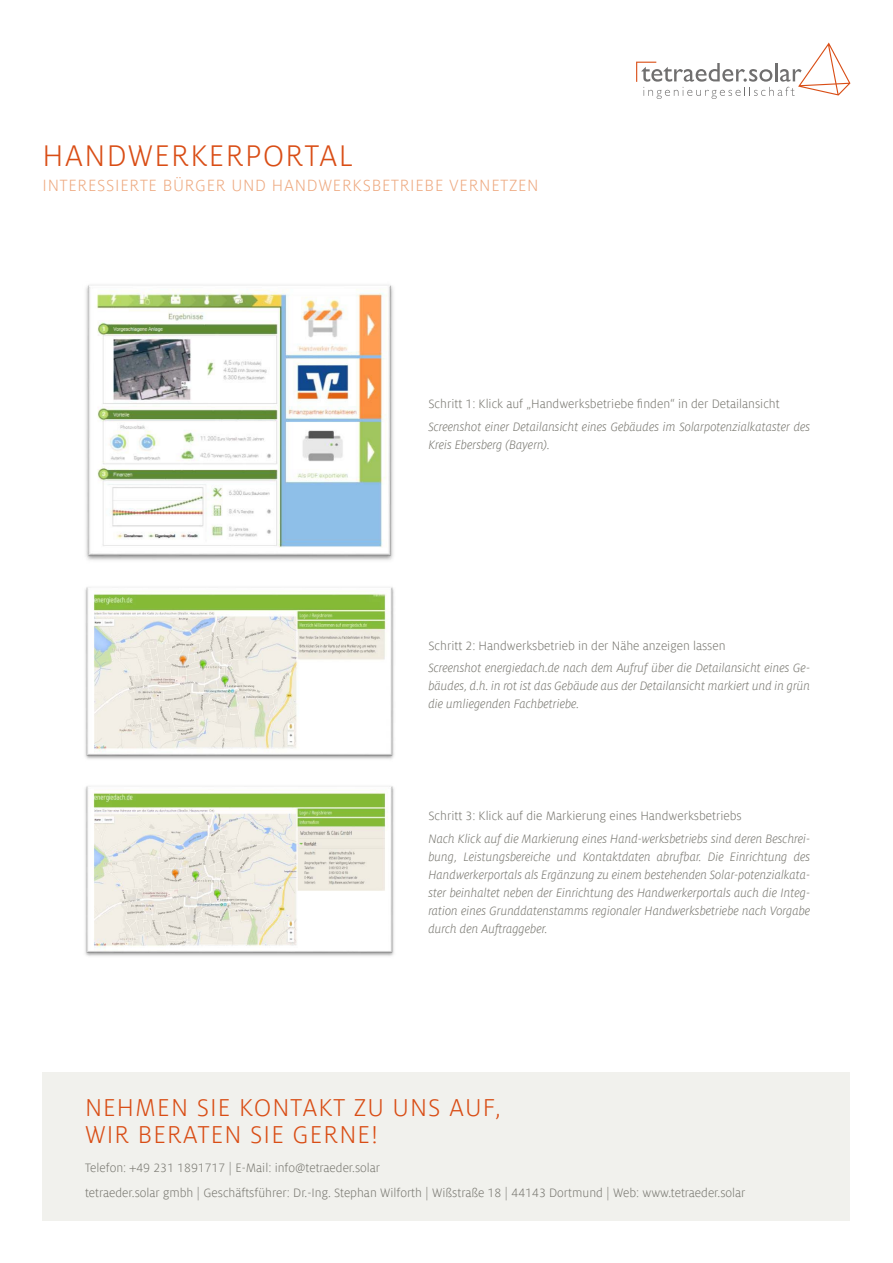
<style>
.page{position:relative;width:893px;height:1263px;background:#fff}
.page>*{position:absolute;margin:0;border:0;box-sizing:border-box;transform-origin:0 0}
.t1{font:300 33px "Milo Offc Pro";letter-spacing:.04em;color:#d94d15}
.t2{font:300 27px/27px "Milo Offc Pro";letter-spacing:.04em;color:#d94d15}
.t3{font:300 18px "Milo Offc Pro";letter-spacing:.04em;color:#eeab83}
.t4{font:italic 300 13.5px/18px "Milo Offc Pro";color:#7b7a73;text-align:justify}
.t5{font:300 13.5px/24.8px "Milo Offc Pro";color:#7b7a73}
</style>
<div class="page">
<svg style="left:636px;top:43px;width:214px;height:56px"></svg>
<div style="left:43px;top:1071px;width:807px;height:149px;background:#f1f1ed"></div>
<img style="left:86px;top:285px;width:307px;height:276px">
<img style="left:85px;top:587px;width:309px;height:172px">
<img style="left:85px;top:786px;width:309px;height:170px">
<h1 class="t1" style="left:43px;top:137px;width:312px">HANDWERKERPORTAL</h1>
<h3 class="t3" style="left:43px;top:176px;width:498px">INTERESSIERTE BÜRGER UND HANDWERKSBETRIEBE VERNETZEN</h3>
<p class="t5" style="left:428px;top:391px;width:353px">Schritt 1: Klick auf „Handwerksbetriebe finden“ in der Detailansicht</p>
<p class="t4" style="left:428px;top:418px;width:383px">Screenshot einer Detailansicht eines Gebäudes im Solarpotenzialkataster des<br>Kreis Ebersberg (Bayern).</p>
<p class="t5" style="left:428px;top:633px;width:299px">Schritt 2: Handwerksbetrieb in der Nähe anzeigen lassen</p>
<p class="t4" style="left:428px;top:659px;width:383px">Screenshot energiedach.de nach dem Aufruf über die Detailansicht eines Ge&shy;bäudes, d.h. in rot ist das Gebäude aus der Detailansicht markiert und in grün die umliegenden Fachbetriebe.</p>
<p class="t5" style="left:428px;top:804px;width:315px">Schritt 3: Klick auf die Markierung eines Handwerksbetriebs</p>
<p class="t4" style="left:428px;top:829px;width:383px">Nach Klick auf die Markierung eines Hand-werksbetriebs sind deren Beschrei&shy;bung, Leistungsbereiche und Kontaktdaten abrufbar. Die Einrichtung des Handwerkerportals als Ergänzung zu einem bestehenden Solar-potenzialkata&shy;ster beinhaltet neben der Einrichtung des Handwerkerportals auch die Integ&shy;ration eines Grunddatenstamms regionaler Handwerksbetriebe nach Vorgabe durch den Auftraggeber.</p>
<h2 class="t2" style="left:85px;top:1095px;width:417px">NEHMEN SIE KONTAKT ZU UNS AUF,<br>WIR BERATEN SIE GERNE!</h2>
<p class="t5" style="left:85px;top:1156px;width:662px">Telefon: +49 231 1891717 | E-Mail: info@tetraeder.solar<br>tetraeder.solar gmbh | Geschäftsführer: Dr.-Ing. Stephan Wilforth | Wißstraße 18 | 44143 Dortmund | Web: www.tetraeder.solar</p>
</div>
